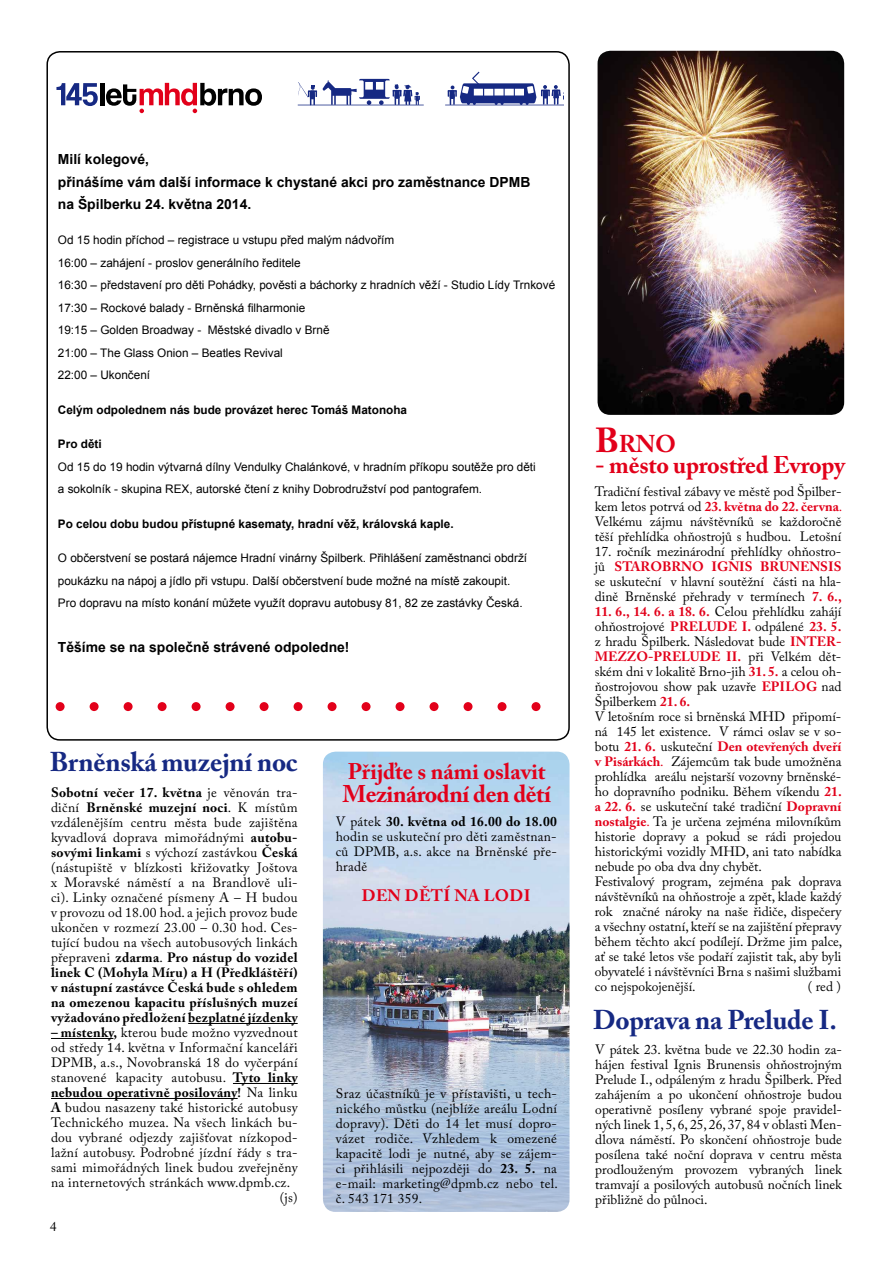
<style>
.page{position:relative;width:893px;height:1263px;background:#fff}
.page>*{position:absolute;margin:0;border:0;box-sizing:border-box;transform-origin:0 0}
.t1{font:700 27px "Adobe Caslon Pro";letter-spacing:-.01em;color:#162983}
.t2{font:700 24.15px "Adobe Caslon Pro";color:#e2001a}
.t3{font:700 24px "Adobe Caslon Pro";letter-spacing:-.015em;color:#e2001a}
.t4{font:700 22.5px "Adobe Caslon Pro";color:#e2001a}
.t5{font:700 16.5px "Adobe Caslon Pro";letter-spacing:.02em;color:#e2001a}
.t6{font:700 13.95px/22.5px "Arial";color:#000}
.t7{font:13.5px/15px "Adobe Caslon Pro";color:#000;text-align:justify}
.t8{font:13.5px "Adobe Caslon Pro";letter-spacing:.02em;color:#000}
.t9{font:700 13.5px "Adobe Caslon Pro";letter-spacing:.02em;color:#000}
.t10{font:11.85px/22.5px "Arial";color:#000}
.t11{font:700 11.85px "Arial";color:#000}
.s1{font-weight:700}
.s2{font-weight:400}
.s3{font-size:34.5px}
.s4{font-weight:700;color:#e2001a}
.s5{color:#e2001a}
</style>
<div class="page">
<hr style="left:298px;top:105px;width:126px;height:1px;background:#162983">
<svg style="left:298px;top:79px;width:122px;height:26px"></svg>
<svg style="left:445px;top:72px;width:119px;height:34px"></svg>
<svg style="left:56px;top:83px;width:42px;height:23px"></svg>
<div style="left:100px;top:83px;width:5px;height:22px;background:#000"></div>
<svg style="left:106px;top:83px;width:156px;height:30px"></svg>
<div style="left:56px;top:702px;width:9px;height:9px;background:#e2001a;border-radius:50%"></div>
<div style="left:90px;top:702px;width:9px;height:9px;background:#e2001a;border-radius:50%"></div>
<div style="left:124px;top:702px;width:9px;height:9px;background:#e2001a;border-radius:50%"></div>
<div style="left:158px;top:702px;width:9px;height:9px;background:#e2001a;border-radius:50%"></div>
<div style="left:192px;top:702px;width:9px;height:9px;background:#e2001a;border-radius:50%"></div>
<div style="left:226px;top:702px;width:9px;height:9px;background:#e2001a;border-radius:50%"></div>
<div style="left:260px;top:702px;width:9px;height:9px;background:#e2001a;border-radius:50%"></div>
<div style="left:294px;top:702px;width:9px;height:9px;background:#e2001a;border-radius:50%"></div>
<div style="left:328px;top:702px;width:9px;height:9px;background:#e2001a;border-radius:50%"></div>
<div style="left:362px;top:702px;width:9px;height:9px;background:#e2001a;border-radius:50%"></div>
<div style="left:396px;top:702px;width:9px;height:9px;background:#e2001a;border-radius:50%"></div>
<div style="left:430px;top:702px;width:9px;height:9px;background:#e2001a;border-radius:50%"></div>
<div style="left:464px;top:702px;width:8px;height:9px;background:#e2001a;border-radius:50%"></div>
<div style="left:498px;top:702px;width:8px;height:9px;background:#e2001a;border-radius:50%"></div>
<div style="left:531px;top:702px;width:9px;height:9px;background:#e2001a;border-radius:50%"></div>
<hr style="left:188px;top:1023px;width:110px;height:1px;background:#000">
<hr style="left:51px;top:1038px;width:62px;height:1px;background:#000">
<hr style="left:233px;top:1083px;width:65px;height:1px;background:#000">
<hr style="left:51px;top:1098px;width:187px;height:1px;background:#000">
<img style="left:598px;top:51px;width:246px;height:364px">
<img style="left:323px;top:752px;width:246px;height:460px">
<p class="t6" style="left:58px;top:149px;width:474px">Milí kolegové,<br>přinášíme vám další informace k chystané akci pro zaměstnance DPMB na Špilberku 24. května 2014.</p>
<p class="t10" style="left:58px;top:229px;width:499px">Od 15 hodin příchod – registrace u vstupu před malým nádvořím<br>16:00 – zahájení - proslov generálního ředitele<br>16:30 – představení pro děti Pohádky, pověsti a báchorky z hradních věží - Studio Lídy Trnkové 17:30 – Rockové balady - Brněnská filharmonie<br>19:15 – Golden Broadway - Městské divadlo v Brně<br>21:00 – The Glass Onion – Beatles Revival<br>22:00 – Ukončení</p>
<p class="t11" style="left:58px;top:402px;width:351px">Celým odpolednem nás bude provázet herec Tomáš Matonoha</p>
<p class="t11" style="left:58px;top:436px;width:45px">Pro děti</p>
<p class="t10" style="left:58px;top:455px;width:479px">Od 15 do 19 hodin výtvarná dílny Vendulky Chalánkové, v hradním příkopu soutěže pro děti a sokolník - skupina REX, autorské čtení z knihy Dobrodružství pod pantografem.</p>
<p class="t11" style="left:58px;top:516px;width:397px">Po celou dobu budou přístupné kasematy, hradní věž, královská kaple.</p>
<p class="t10" style="left:58px;top:547px;width:471px">O občerstvení se postará nájemce Hradní vinárny Špilberk. Přihlášení zaměstnanci obdrží poukázku na nápoj a jídlo při vstupu. Další občerstvení bude možné na místě zakoupit.<br>Pro dopravu na místo konání můžete využít dopravu autobusy 81, 82 ze zastávky Česká.</p>
<p class="t6" style="left:58px;top:637px;width:293px">Těšíme se na společně strávené odpoledne!</p>
<h1 class="t1" style="left:50px;top:746px;width:249px">Brněnská muzejní noc</h1>
<p class="t7" style="left:51px;top:785px;width:248px"><span class="s1">Sobotní večer 17. května</span> je věnován tra&shy;diční <span class="s1">Brněnské muzejní noci</span>. K místům vzdálenějším centru města bude zajištěna kyvadlová doprava mimořádnými <span class="s1">autobu&shy;sovými linkami</span> s výchozí zastávkou <span class="s1">Česká </span>(nástupiště v blízkosti křižovatky Joštova x Moravské náměstí a na Brandlově uli&shy;ci). Linky označené písmeny A – H budou v provozu od 18.00 hod. a jejich provoz bude ukončen v rozmezí 23.00 – 0.30 hod. Ces&shy;tující budou na všech autobusových linkách přepraveni <span class="s1">zdarma</span>. <span class="s1">Pro nástup do vozidel linek C (Mohyla Míru) a H (Předkláštěří) v nástupní zastávce Česká bude s ohledem na omezenou kapacitu příslušných muzeí vyžadováno předložení bezplatné jízdenky</span></p>
<p class="t8" style="left:51px;top:1024px;width:248px"><span class="s1">– místenky,</span> kterou bude možno vyzvednout</p>
<p class="t8" style="left:51px;top:1039px;width:248px">od středy 14. května v Informační kanceláři</p>
<p class="t8" style="left:51px;top:1054px;width:248px">DPMB, a.s., Novobranská 18 do vyčerpání</p>
<p class="t8" style="left:51px;top:1069px;width:248px">stanovené kapacity autobusu. <span class="s1">Tyto linky</span></p>
<p class="t9" style="left:51px;top:1084px;width:248px">nebudou operativně posilovány! <span class="s2">Na linku</span></p>
<p class="t8" style="left:51px;top:1099px;width:248px"><span class="s1">A</span> budou nasazeny také historické autobusy</p>
<p class="t8" style="left:51px;top:1114px;width:248px">Technického muzea. Na všech linkách bu-</p>
<p class="t8" style="left:51px;top:1129px;width:248px">dou vybrané odjezdy zajišťovat nízkopod-</p>
<p class="t8" style="left:51px;top:1144px;width:248px">lažní autobusy. Podrobné jízdní řády s tra-</p>
<p class="t8" style="left:51px;top:1159px;width:248px">sami mimořádných linek budou zveřejněny</p>
<p class="t8" style="left:51px;top:1174px;width:241px">na internetových stránkách www.dpmb.cz.</p>
<p class="t7" style="left:280px;top:1190px;width:19px">(js)</p>
<p class="t7" style="left:50px;top:1219px;width:8px">4</p>
<h3 class="t4" style="left:348px;top:758px;width:199px">Přijďte s námi oslavit</h3>
<h3 class="t3" style="left:342px;top:779px;width:210px">Mezinárodní den dětí</h3>
<p class="t7" style="left:336px;top:814px;width:223px">V pátek <span class="s1">30. května od 16.00 do 18.00 </span>hodin se uskuteční pro děti zaměstnan&shy;ců DPMB, a.s. akce na Brněnské pře&shy;hradě</p>
<p class="t5" style="left:362px;top:886px;width:170px">DEN DĚTÍ NA LODI</p>
<p class="t7" style="left:336px;top:1086px;width:224px">Sraz účastníků je v přístavišti, u tech&shy;nického můstku (nejblíže areálu Lodní dopravy). Děti do 14 let musí dopro&shy;vázet rodiče. Vzhledem k omezené kapacitě lodi je nutné, aby se zájem&shy;ci přihlásili nejpozději do <span class="s1">23. 5.</span> na e-mail: marketing@dpmb.cz nebo tel. č. 543 171 359.</p>
<h2 class="t2" style="left:595px;top:429px;width:82px"><span class="s3">B</span>RNO</h2>
<h3 class="t3" style="left:595px;top:450px;width:251px">- město uprostřed Evropy</h3>
<p class="t7" style="left:595px;top:484px;width:249px">Tradiční festival zábavy ve městě pod Špilber&shy;kem letos potrvá od <span class="s4">23. května do 22. června</span><span class="s5">.<br></span>Velkému zájmu návštěvníků se každoročně těší přehlídka ohňostrojů s hudbou. Letošní</p>
<p class="t7" style="left:595px;top:544px;width:249px">17. ročník mezinárodní přehlídky ohňostro&shy;jů <span class="s4">STAROBRNO IGNIS BRUNENSIS </span>se uskuteční v hlavní soutěžní části na hla&shy;dině Brněnské přehrady v termínech <span class="s4">7. 6.,</span></p>
<p class="t7" style="left:595px;top:604px;width:249px;text-align:left"><span class="s4">11. 6., 14. 6. a 18. 6.</span> Celou přehlídku zahájí ohňostrojové <span class="s4">PRELUDE I.</span> odpálené <span class="s4">23. 5. </span>z hradu Špilberk. Následovat bude <span class="s4">INTER-MEZZO-PRELUDE II.</span> při Velkém dět&shy;ském dni v lokalitě Brno-jih <span class="s4">31. 5.</span> a celou oh&shy;ňostrojovou show pak uzavře <span class="s4">EPILOG</span> nad Špilberkem <span class="s4">21. 6.<br></span>V letošním roce si brněnská MHD připomí&shy;ná 145 let existence. V rámci oslav se v so&shy;botu <span class="s4">21. 6.</span> uskuteční <span class="s4">Den otevřených dveří v Pisárkách</span><span class="s5">.</span> Zájemcům tak bude umožněna prohlídka areálu nejstarší vozovny brněnské&shy;ho dopravního podniku. Během víkendu <span class="s4">21. a 22. 6.</span> se uskuteční také tradiční <span class="s4">Dopravní nostalgie</span><span class="s5">.</span> Ta je určena zejména milovníkům historie dopravy a pokud se rádi projedou historickými vozidly MHD, ani tato nabídka nebude po oba dva dny chybět.<br>Festivalový program, zejména pak doprava návštěvníků na ohňostroje a zpět, klade každý rok značné nároky na naše řidiče, dispečery a všechny ostatní, kteří se na zajištění přepravy během těchto akcí podílejí. Držme jim palce, ať se také letos vše podaří zajistit tak, aby byli obyvatelé i návštěvníci Brna s našimi službami co nejspokojenější.</p>
<p class="t7" style="left:808px;top:979px;width:35px">( red )</p>
<h1 class="t1" style="left:593px;top:1004px;width:245px">Doprava na Prelude I.</h1>
<p class="t7" style="left:595px;top:1042px;width:248px">V pátek 23. května bude ve 22.30 hodin za&shy;hájen festival Ignis Brunensis ohňostrojným Prelude I., odpáleným z hradu Špilberk. Před zahájením a po ukončení ohňostroje budou operativně posíleny vybrané spoje pravidel&shy;ných linek 1, 5, 6, 25, 26, 37, 84 v oblasti Men&shy;dlova náměstí. Po skončení ohňostroje bude posílena také noční doprava v centru města prodlouženým provozem vybraných linek tramvají a posilových autobusů nočních linek přibližně do půlnoci.</p>
</div>
